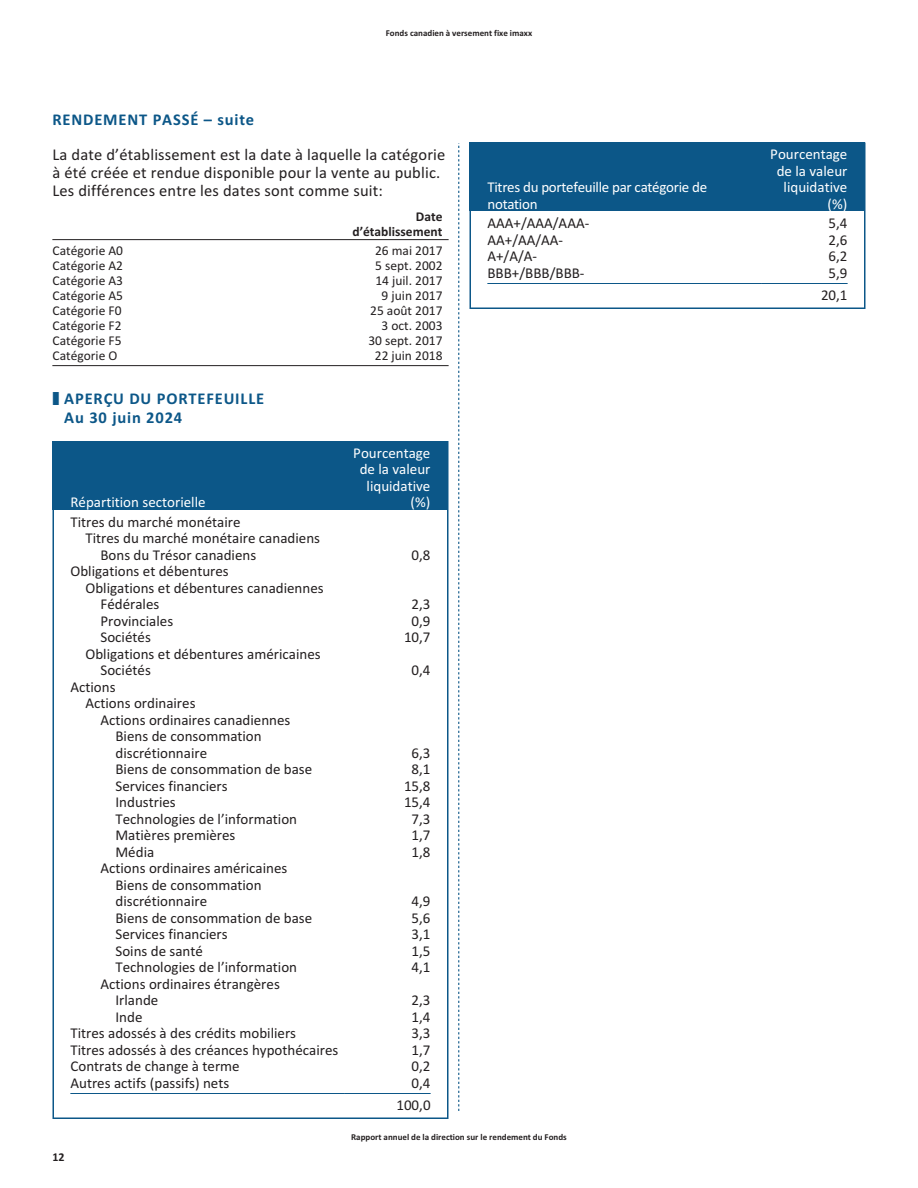
<style>
.page{position:relative;width:918px;height:1188px;background:#fff}
.page>*{position:absolute;margin:0;border:0;box-sizing:border-box;transform-origin:0 0}
.t1{font:16.5px/18px "Calibri";letter-spacing:.01em;color:#231f20}
.t2{font:700 16.5px/19.5px "Calibri";letter-spacing:.05em;color:#0c5788}
.t3{font:15px/16.5px "Calibri";color:#231f20}
.t4{font:15px/16.5px "Calibri";color:#fff;text-align:right}
.t5{font:15px/16.5px "Calibri";letter-spacing:-.02em;color:#fff}
.t6{font:13.5px "Calibri";color:#231f20}
.t7{font:700 13.5px/15px "Calibri";color:#231f20;text-align:right}
.t8{font:700 12px "Calibri";color:#231f20}
.t9{font:700 9px "Calibri";color:#231f20}
</style>
<div class="page">
<hr style="left:53px;top:239px;width:395px;height:1px;background:#231f20">
<hr style="left:53px;top:365px;width:395px;height:1px;background:#231f20">
<div style="left:52px;top:441px;width:396px;height:69px;background:#0c5788"></div>
<hr style="left:71px;top:1093px;width:273px;height:1px;background:#0c5788">
<hr style="left:345px;top:1093px;width:85px;height:1px;background:#0c5788">
<div style="left:52px;top:441px;width:396px;height:678px;border:2px solid #0c5788"></div>
<svg style="left:458px;top:143px;width:1px;height:968px"></svg>
<div style="left:470px;top:142px;width:396px;height:70px;background:#0c5788"></div>
<hr style="left:488px;top:283px;width:273px;height:1px;background:#0c5788">
<hr style="left:762px;top:283px;width:85px;height:1px;background:#0c5788">
<div style="left:470px;top:142px;width:396px;height:167px;border:2px solid #0c5788"></div>
<p class="t9" style="left:386px;top:30px;width:148px">Fonds canadien à versement fixe imaxx</p>
<p class="t2" style="left:52px;top:111px;width:203px">RENDEMENT PASSÉ – suite</p>
<p class="t1" style="left:52px;top:147px;width:394px">La date d’établissement est la date à laquelle la catégorie à été créée et rendue disponible pour la vente au public.<br>Les différences entre les dates sont comme suit:</p>
<p class="t7" style="left:352px;top:210px;width:92px">Date d’établissement</p>
<p class="t6" style="left:53px;top:246px;width:72px">Catégorie A0</p>
<p class="t6" style="left:375px;top:246px;width:69px">26 mai 2017</p>
<p class="t6" style="left:53px;top:261px;width:72px">Catégorie A2</p>
<p class="t6" style="left:375px;top:261px;width:69px">5 sept. 2002</p>
<p class="t6" style="left:53px;top:276px;width:72px">Catégorie A3</p>
<p class="t6" style="left:375px;top:276px;width:69px">14 juil. 2017</p>
<p class="t6" style="left:53px;top:291px;width:72px">Catégorie A5</p>
<p class="t6" style="left:382px;top:291px;width:62px">9 juin 2017</p>
<p class="t6" style="left:53px;top:306px;width:71px">Catégorie F0</p>
<p class="t6" style="left:370px;top:306px;width:74px">25 août 2017</p>
<p class="t6" style="left:53px;top:321px;width:71px">Catégorie F2</p>
<p class="t6" style="left:381px;top:321px;width:63px">3 oct. 2003</p>
<p class="t6" style="left:53px;top:336px;width:71px">Catégorie F5</p>
<p class="t6" style="left:368px;top:336px;width:76px">30 sept. 2017</p>
<p class="t6" style="left:53px;top:351px;width:66px">Catégorie O</p>
<p class="t6" style="left:375px;top:351px;width:69px">22 juin 2018</p>
<p class="t2" style="left:64px;top:390px;width:201px;text-indent:-12px">❚ APERÇU DU PORTEFEUILLE<br>Au 30 juin 2024</p>
<p class="t4" style="left:70px;top:495px;width:137px">Répartition sectorielle</p>
<p class="t4" style="left:353px;top:445px;width:79px">Pourcentage de la valeur liquidative (%)</p>
<p class="t3" style="left:70px;top:514px;width:172px">Titres du marché monétaire</p>
<p class="t3" style="left:85px;top:531px;width:236px">Titres du marché monétaire canadiens</p>
<p class="t3" style="left:100px;top:547px;width:157px">Bons du Trésor canadiens</p>
<p class="t3" style="left:412px;top:547px;width:20px">0,8</p>
<p class="t3" style="left:70px;top:564px;width:160px">Obligations et débentures</p>
<p class="t3" style="left:85px;top:580px;width:240px">Obligations et débentures canadiennes</p>
<p class="t3" style="left:100px;top:597px;width:60px">Fédérales</p>
<p class="t3" style="left:412px;top:597px;width:20px">2,3</p>
<p class="t3" style="left:100px;top:613px;width:74px">Provinciales</p>
<p class="t3" style="left:412px;top:613px;width:20px">0,9</p>
<p class="t3" style="left:100px;top:630px;width:52px">Sociétés</p>
<p class="t3" style="left:404px;top:630px;width:28px">10,7</p>
<p class="t3" style="left:100px;top:646px;width:222px;text-indent:-15px">Obligations et débentures américaines<br>Sociétés</p>
<p class="t3" style="left:412px;top:663px;width:20px">0,4</p>
<p class="t3" style="left:70px;top:679px;width:47px">Actions</p>
<p class="t3" style="left:85px;top:696px;width:112px">Actions ordinaires</p>
<p class="t3" style="left:100px;top:712px;width:191px">Actions ordinaires canadiennes</p>
<p class="t3" style="left:115px;top:729px;width:148px">Biens de consommation</p>
<p class="t3" style="left:115px;top:745px;width:93px">discrétionnaire</p>
<p class="t3" style="left:412px;top:745px;width:20px">6,3</p>
<p class="t3" style="left:115px;top:762px;width:198px">Biens de consommation de base</p>
<p class="t3" style="left:412px;top:762px;width:20px">8,1</p>
<p class="t3" style="left:115px;top:778px;width:114px">Services financiers</p>
<p class="t3" style="left:404px;top:778px;width:28px">15,8</p>
<p class="t3" style="left:115px;top:795px;width:62px">Industries</p>
<p class="t3" style="left:404px;top:795px;width:28px">15,4</p>
<p class="t3" style="left:115px;top:811px;width:183px">Technologies de l’information</p>
<p class="t3" style="left:412px;top:811px;width:20px">7,3</p>
<p class="t3" style="left:115px;top:828px;width:122px">Matières premières</p>
<p class="t3" style="left:412px;top:828px;width:20px">1,7</p>
<p class="t3" style="left:115px;top:844px;width:40px">Média</p>
<p class="t3" style="left:412px;top:844px;width:20px">1,8</p>
<p class="t3" style="left:115px;top:861px;width:173px;text-indent:-15px">Actions ordinaires américaines<br>Biens de consommation discrétionnaire</p>
<p class="t3" style="left:412px;top:894px;width:20px">4,9</p>
<p class="t3" style="left:115px;top:910px;width:198px">Biens de consommation de base</p>
<p class="t3" style="left:412px;top:910px;width:20px">5,6</p>
<p class="t3" style="left:115px;top:927px;width:114px">Services financiers</p>
<p class="t3" style="left:412px;top:927px;width:20px">3,1</p>
<p class="t3" style="left:115px;top:943px;width:89px">Soins de santé</p>
<p class="t3" style="left:412px;top:943px;width:20px">1,5</p>
<p class="t3" style="left:115px;top:960px;width:183px">Technologies de l’information</p>
<p class="t3" style="left:412px;top:960px;width:20px">4,1</p>
<p class="t3" style="left:115px;top:976px;width:166px;text-indent:-15px">Actions ordinaires étrangères<br>Irlande</p>
<p class="t3" style="left:412px;top:993px;width:20px">2,3</p>
<p class="t3" style="left:115px;top:1009px;width:28px">Inde</p>
<p class="t3" style="left:412px;top:1009px;width:20px">1,4</p>
<p class="t3" style="left:70px;top:1026px;width:227px">Titres adossés à des crédits mobiliers</p>
<p class="t3" style="left:412px;top:1026px;width:20px">3,3</p>
<p class="t3" style="left:70px;top:1042px;width:269px">Titres adossés à des créances hypothécaires</p>
<p class="t3" style="left:412px;top:1042px;width:20px">1,7</p>
<p class="t3" style="left:70px;top:1059px;width:171px">Contrats de change à terme</p>
<p class="t3" style="left:412px;top:1059px;width:20px">0,2</p>
<p class="t3" style="left:70px;top:1075px;width:160px">Autres actifs (passifs) nets</p>
<p class="t3" style="left:396px;top:1072px;width:36px;line-height:22.5px;text-align:right">0,4<br>100,0</p>
<p class="t5" style="left:488px;top:180px;width:221px">Titres du portefeuille par catégorie de notation</p>
<p class="t4" style="left:770px;top:147px;width:79px">Pourcentage de la valeur liquidative (%)</p>
<p class="t3" style="left:488px;top:216px;width:103px">AAA+/AAA/AAA-</p>
<p class="t3" style="left:829px;top:216px;width:20px">5,4</p>
<p class="t3" style="left:488px;top:232px;width:77px">AA+/AA/AA-</p>
<p class="t3" style="left:829px;top:232px;width:20px">2,6</p>
<p class="t3" style="left:488px;top:249px;width:51px">A+/A/A-</p>
<p class="t3" style="left:829px;top:249px;width:20px">6,2</p>
<p class="t3" style="left:488px;top:265px;width:99px">BBB+/BBB/BBB-</p>
<p class="t3" style="left:821px;top:262px;width:28px;line-height:22.5px;text-align:center">5,9<br>20,1</p>
<p class="t8" style="left:52px;top:1153px;width:14px">12</p>
<p class="t9" style="left:351px;top:1134px;width:217px">Rapport annuel de la direction sur le rendement du Fonds</p>
</div>
